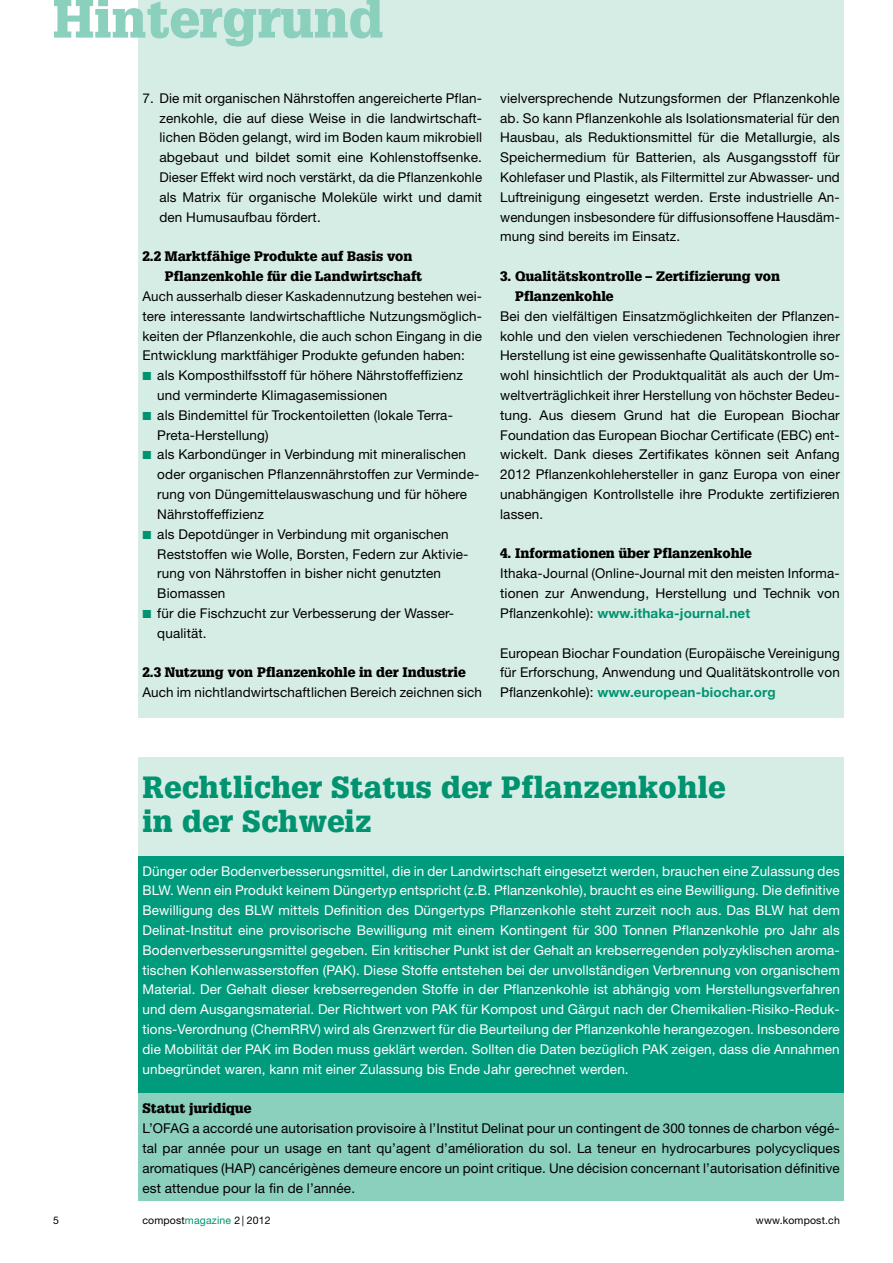
<style>
.page{position:relative;width:893px;height:1263px;background:#fff}
.page>*{position:absolute;margin:0;border:0;box-sizing:border-box;transform-origin:0 0}
.t1{font:900 52.5px "Glypha LT Std";color:#8bcfbd}
.t2{font:900 30px/34.5px "Glypha LT Std";letter-spacing:.015em;color:#009370}
.t3{font:13.5px/19.8px "Helvetica Neue LT Std";letter-spacing:.01em;color:#000;text-align:justify}
.t4{font:13.5px/19.8px "Helvetica Neue LT Std";letter-spacing:.01em;color:#fff;text-align:justify}
.t5{font:900 13.5px/19.8px "Glypha LT Std";color:#000}
.t6{font:10.5px "Helvetica Neue LT Std";letter-spacing:.015em;color:#000}
.s1{color:#009370}
.s2{font-weight:700;color:#009370}
</style>
<div class="page">
<div style="left:138px;top:0;width:706px;height:717px;background:#d6ede5"></div>
<div style="left:138px;top:757px;width:706px;height:118px;background:#d6ede5"></div>
<div style="left:138px;top:856px;width:706px;height:237px;background:#009b7c"></div>
<div style="left:138px;top:1093px;width:706px;height:108px;background:#8bcfbd"></div>
<h1 class="t1" style="left:53px;top:-13px;width:332px">Hintergrund</h1>
<p class="t3" style="left:159px;top:88px;width:324px;text-indent:-17px">7. Die mit organischen Nährstoffen angereicherte Pflan&shy;zenkohle, die auf diese Weise in die landwirtschaft&shy;lichen Böden gelangt, wird im Boden kaum mikrobiell abgebaut und bildet somit eine Kohlenstoffsenke.<br>Dieser Effekt wird noch verstärkt, da die Pflanzenkohle als Matrix für organische Moleküle wirkt und damit den Humusaufbau fördert.</p>
<p class="t5" style="left:165px;top:246px;width:259px;text-indent:-23px">2.2 Marktfähige Produkte auf Basis von<br>Pflanzenkohle für die Landwirtschaft</p>
<p class="t3" style="left:142px;top:286px;width:341px">Auch ausserhalb dieser Kaskadennutzung bestehen wei-</p>
<p class="t3" style="left:142px;top:306px;width:341px">tere interessante landwirtschaftliche Nutzungsmöglich-</p>
<p class="t3" style="left:142px;top:326px;width:341px">keiten der Pflanzenkohle, die auch schon Eingang in die</p>
<p class="t3" style="left:142px;top:345px;width:324px">Entwicklung marktfähiger Produkte gefunden haben:</p>
<p class="t3" style="left:142px;top:365px;width:322px"><span class="s1">◾</span> als Komposthilfsstoff für höhere Nährstoffeffizienz</p>
<p class="t3" style="left:157px;top:385px;width:232px">und verminderte Klimagasemissionen</p>
<p class="t3" style="left:142px;top:405px;width:312px"><span class="s1">◾</span> als Bindemittel für Trockentoiletten (lokale Terra-</p>
<p class="t3" style="left:157px;top:425px;width:113px">Preta-Herstellung)</p>
<p class="t3" style="left:142px;top:444px;width:325px"><span class="s1">◾</span> als Karbondünger in Verbindung mit mineralischen</p>
<p class="t3" style="left:157px;top:464px;width:324px">oder organischen Pflanzennährstoffen zur Verminde-</p>
<p class="t3" style="left:157px;top:484px;width:311px">rung von Düngemittelauswaschung und für höhere</p>
<p class="t3" style="left:157px;top:504px;width:108px">Nährstoffeffizienz</p>
<p class="t3" style="left:142px;top:524px;width:308px"><span class="s1">◾</span> als Depotdünger in Verbindung mit organischen</p>
<p class="t3" style="left:157px;top:544px;width:313px">Reststoffen wie Wolle, Borsten, Federn zur Aktivie-</p>
<p class="t3" style="left:157px;top:563px;width:285px">rung von Nährstoffen in bisher nicht genutzten</p>
<p class="t3" style="left:157px;top:583px;width:70px">Biomassen</p>
<p class="t3" style="left:142px;top:603px;width:313px"><span class="s1">◾</span> für die Fischzucht zur Verbesserung der Wasser-</p>
<p class="t3" style="left:157px;top:623px;width:51px">qualität.</p>
<p class="t5" style="left:142px;top:663px;width:325px">2.3 Nutzung von Pflanzenkohle in der Industrie</p>
<p class="t3" style="left:142px;top:682px;width:341px">Auch im nichtlandwirtschaftlichen Bereich zeichnen sich</p>
<p class="t3" style="left:500px;top:88px;width:341px">vielversprechende Nutzungsformen der Pflanzenkohle ab. So kann Pflanzenkohle als Isolationsmaterial für den Hausbau, als Reduktionsmittel für die Metallurgie, als Speichermedium für Batterien, als Ausgangsstoff für Kohlefaser und Plastik, als Filtermittel zur Abwasser- und Luftreinigung eingesetzt werden. Erste industrielle An&shy;wendungen insbesondere für diffusionsoffene Hausdäm&shy;mung sind bereits im Einsatz.</p>
<p class="t5" style="left:515px;top:266px;width:266px;text-indent:-15px">3. Qualitätskontrolle – Zertifizierung von<br>Pflanzenkohle</p>
<p class="t3" style="left:500px;top:306px;width:341px">Bei den vielfältigen Einsatzmöglichkeiten der Pflanzen&shy;kohle und den vielen verschiedenen Technologien ihrer Herstellung ist eine gewissenhafte Qualitätskontrolle so&shy;wohl hinsichtlich der Produktqualität als auch der Um&shy;weltverträglichkeit ihrer Herstellung von höchster Bedeu&shy;tung. Aus diesem Grund hat die European Biochar Foundation das European Biochar Certificate (EBC) ent&shy;wickelt. Dank dieses Zertifikates können seit Anfang 2012 Pflanzenkohlehersteller in ganz Europa von einer unabhängigen Kontrollstelle ihre Produkte zertifizieren lassen.</p>
<p class="t5" style="left:500px;top:544px;width:253px">4. Informationen über Pflanzenkohle</p>
<p class="t3" style="left:500px;top:563px;width:341px">Ithaka-Journal (Online-Journal mit den meisten Informa&shy;tionen zur Anwendung, Herstellung und Technik von Pflanzenkohle): <span class="s2">www.ithaka-journal.net</span></p>
<p class="t3" style="left:500px;top:643px;width:341px">European Biochar Foundation (Europäische Vereinigung für Erforschung, Anwendung und Qualitätskontrolle von Pflanzenkohle): <span class="s2">www.european-biochar.org</span></p>
<h2 class="t2" style="left:142px;top:770px;width:584px">Rechtlicher Status der Pflanzenkohle in der Schweiz</h2>
<p class="t4" style="left:142px;top:861px;width:699px">Dünger oder Bodenverbesserungsmittel, die in der Landwirtschaft eingesetzt werden, brauchen eine Zulassung des BLW. Wenn ein Produkt keinem Düngertyp entspricht (z.B. Pflanzenkohle), braucht es eine Bewilligung. Die definitive Bewilligung des BLW mittels Definition des Düngertyps Pflanzenkohle steht zurzeit noch aus. Das BLW hat dem Delinat-Institut eine provisorische Bewilligung mit einem Kontingent für 300 Tonnen Pflanzenkohle pro Jahr als Bodenverbesserungsmittel gegeben. Ein kritischer Punkt ist der Gehalt an krebserregenden polyzyklischen aroma&shy;tischen Kohlenwasserstoffen (PAK). Diese Stoffe entstehen bei der unvollständigen Verbrennung von organischem Material. Der Gehalt dieser krebserregenden Stoffe in der Pflanzenkohle ist abhängig vom Herstellungsverfahren und dem Ausgangsmaterial. Der Richtwert von PAK für Kompost und Gärgut nach der Chemikalien-Risiko-Reduk&shy;tions-Verordnung (ChemRRV) wird als Grenzwert für die Beurteilung der Pflanzenkohle herangezogen. Insbesondere die Mobilität der PAK im Boden muss geklärt werden. Sollten die Daten bezüglich PAK zeigen, dass die Annahmen unbegründet waren, kann mit einer Zulassung bis Ende Jahr gerechnet werden.</p>
<p class="t5" style="left:142px;top:1098px;width:110px">Statut juridique</p>
<p class="t3" style="left:142px;top:1118px;width:699px">L’OFAG a accordé une autorisation provisoire à l’Institut Delinat pour un contingent de 300 tonnes de charbon végé&shy;tal par année pour un usage en tant qu’agent d’amélioration du sol. La teneur en hydrocarbures polycycliques aromatiques (HAP) cancérigènes demeure encore un point critique. Une décision concernant l’autorisation définitive est attendue pour la fin de l’année.</p>
<p class="t6" style="left:53px;top:1214px;width:7px">5</p>
<p class="t6" style="left:142px;top:1214px;width:130px">compost<span class="s1">magazine</span> 2 | 2012</p>
<p class="t6" style="left:756px;top:1214px;width:85px">www.kompost.ch</p>
</div>
